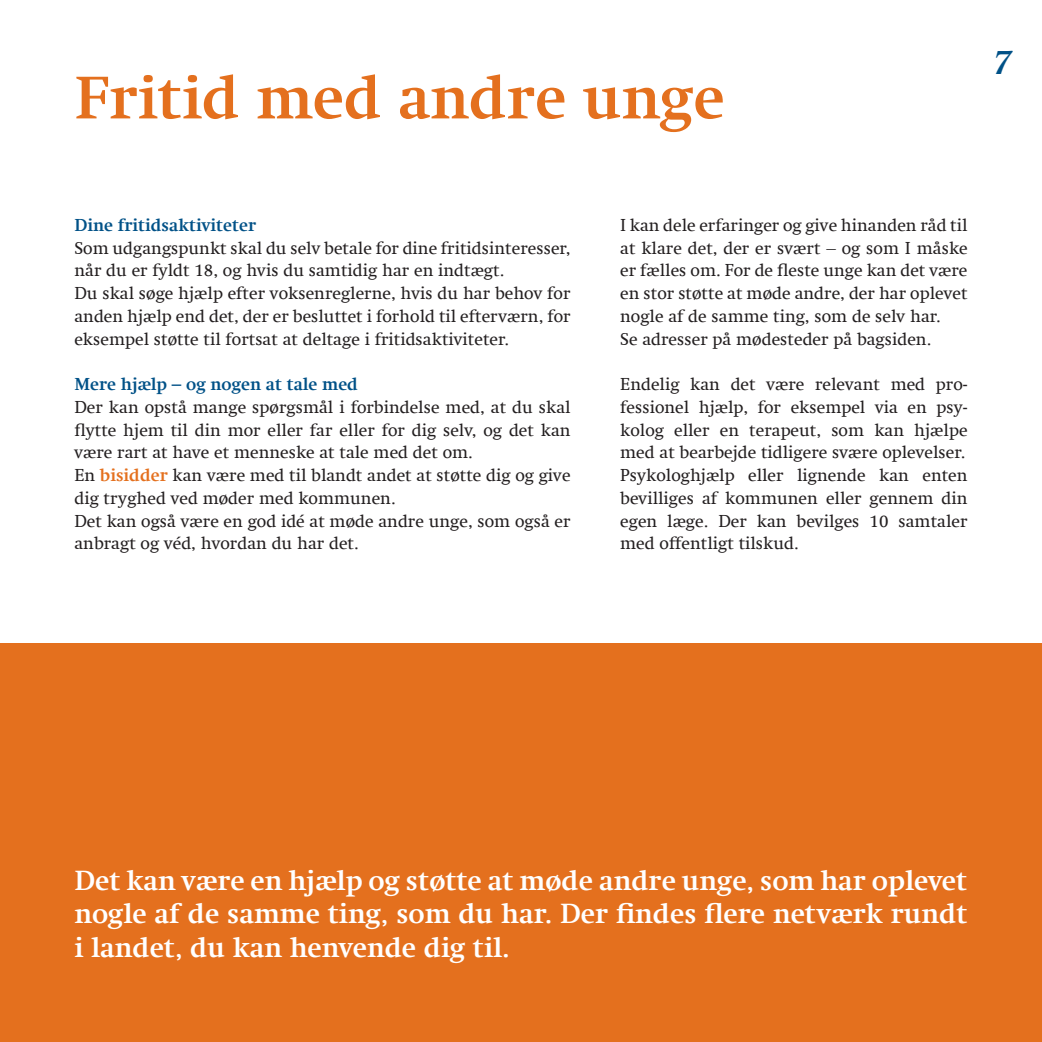
<style>
.page{position:relative;width:1042px;height:1042px;background:#fff}
.page>*{position:absolute;margin:0;border:0;box-sizing:border-box;transform-origin:0 0}
.t1{font:700 61.25px "Swift Com";color:#e4701e}
.t2{font:700 35px "Cochin";color:#005187}
.t3{font:700 28px/33.2px "Swift Com";color:#fff;text-align:justify}
.Pa1{font:17.5px/22.8px "Swift Com";color:#231f20;text-align:justify}
.Pa1-2{font:700 17.5px "Swift Com";color:#005187}
.s1{font-weight:700;color:#e4701e}
</style>
<div class="page">
<div style="left:0;top:643px;width:1042px;height:399px;background:#e4701e"></div>
<p class="t1" style="left:74px;top:61px;width:652px">Fritid med andre unge</p>
<p class="t2" style="left:995px;top:42px;width:20px">7</p>
<p class="Pa1-2" style="left:74px;top:215px;width:183px">Dine fritidsaktiviteter</p>
<p class="Pa1" style="left:74px;top:236px;width:498px">Som udgangspunkt skal du selv betale for dine fritidsinteresser, når du er fyldt 18, og hvis du samtidig har en indtægt.</p>
<p class="Pa1" style="left:74px;top:282px;width:498px">Du skal søge hjælp efter voksenreglerne, hvis du har behov for anden hjælp end det, der er besluttet i forhold til efterværn, for eksempel støtte til fortsat at deltage i fritidsaktiviteter.</p>
<p class="Pa1-2" style="left:74px;top:374px;width:285px">Mere hjælp – og nogen at tale med</p>
<p class="Pa1" style="left:74px;top:396px;width:498px">Der kan opstå mange spørgsmål i forbindelse med, at du skal flytte hjem til din mor eller far eller for dig selv, og det kan være rart at have et menneske at tale med det om.</p>
<p class="Pa1" style="left:74px;top:464px;width:498px">En <span class="s1">bisidder</span> kan være med til blandt andet at støtte dig og give dig tryghed ved møder med kommunen.</p>
<p class="Pa1" style="left:74px;top:509px;width:498px">Det kan også være en god idé at møde andre unge, som også er anbragt og véd, hvordan du har det.</p>
<p class="Pa1" style="left:620px;top:214px;width:349px">I kan dele erfaringer og give hinanden råd til at klare det, der er svært – og som I måske er fælles om. For de fleste unge kan det være en stor støtte at møde andre, der har oplevet nogle af de samme ting, som de selv har.</p>
<p class="Pa1" style="left:620px;top:327px;width:313px">Se adresser på mødesteder på bagsiden.</p>
<p class="Pa1" style="left:620px;top:373px;width:349px">Endelig kan det være relevant med pro&shy;fessionel hjælp, for eksempel via en psy&shy;kolog eller en terapeut, som kan hjælpe med at bearbejde tidligere svære oplevelser.</p>
<p class="Pa1" style="left:620px;top:464px;width:349px">Psykologhjælp eller lignende kan enten bevilliges af kommunen eller gennem din egen læge. Der kan bevilges 10 samtaler med offentligt tilskud.</p>
<p class="t3" style="left:74px;top:864px;width:894px">Det kan være en hjælp og støtte at møde andre unge, som har oplevet nogle af de samme ting, som du har. Der findes flere netværk rundt i landet, du kan henvende dig til.</p>
</div>
